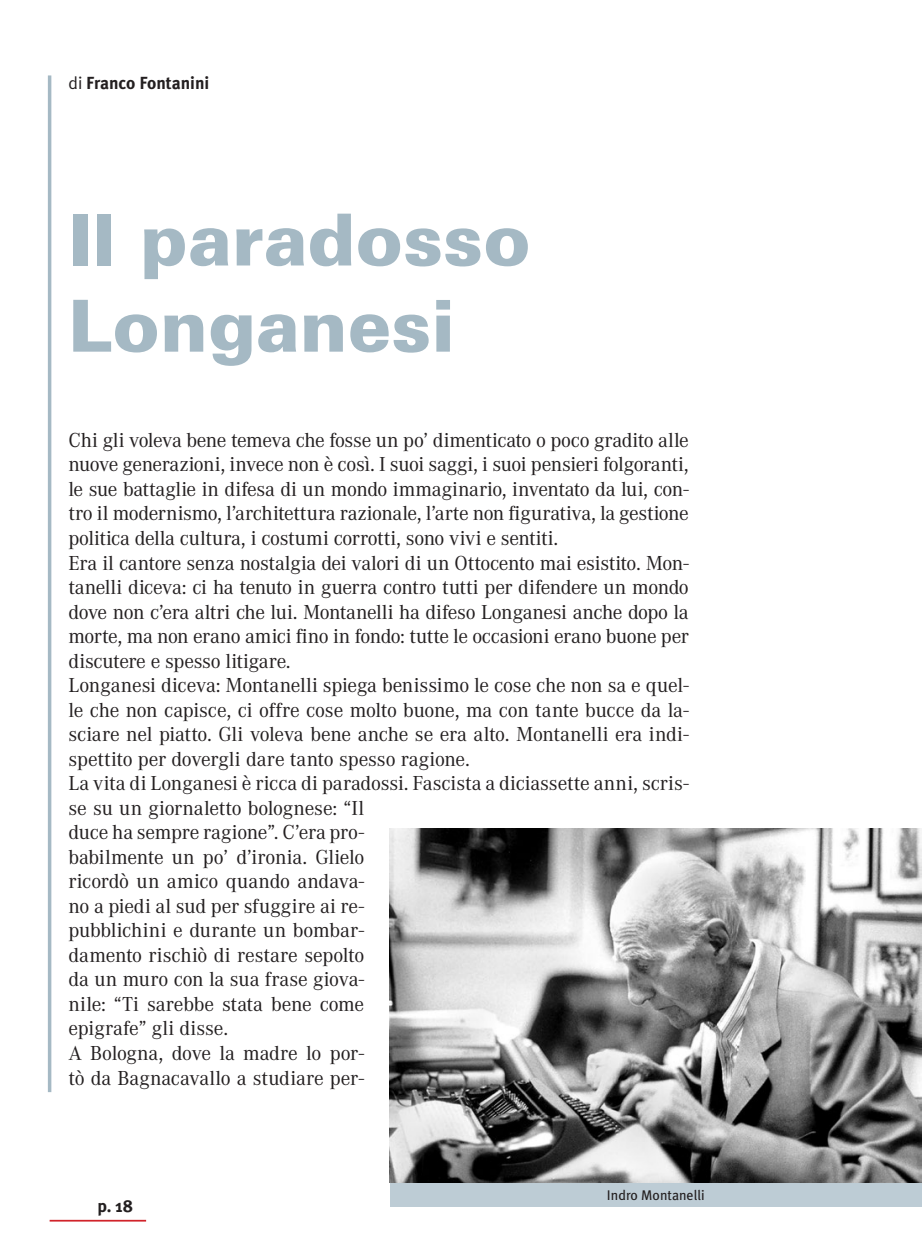
<style>
.page{position:relative;width:923px;height:1251px;background:#fff}
.page>*{position:absolute;margin:0;border:0;box-sizing:border-box;transform-origin:0 0}
.t1{font:900 71.75px/86.1px "Univers";color:#a5b9c4}
.t2{font:21px/24.5px "Corporate A";letter-spacing:-.01em;color:#231f20}
.t3{font:700 17.5px "Meta Plus";color:#231f20}
.t4{font:14px "Meta Plus";color:#231f20}
.s1{font-family:"Meta Plus Normal";font-weight:400}
</style>
<div class="page">
<hr style="left:50px;top:1219px;width:96px;height:2px;background:#d1232a">
<hr style="left:48px;top:75px;width:3px;height:1016px;background:#a5b9c4">
<div style="left:390px;top:1182px;width:531px;height:24px;background:#bdccd5"></div>
<img style="left:389px;top:828px;width:532px;height:354px">
<p class="t3" style="left:68px;top:73px;width:142px"><span class="s1">di</span> Franco Fontanini</p>
<h1 class="t1" style="left:68px;top:196px;width:464px">Il paradosso<br>Longanesi</h1>
<p class="t2" style="left:68px;top:428px;width:622px">Chi gli voleva bene temeva che fosse un po’ dimenticato o poco gradito alle nuove generazioni, invece non è così. I suoi saggi, i suoi pensieri folgoranti, le sue battaglie in difesa di un mondo immaginario, inventato da lui, con&shy;tro il modernismo, l’architettura razionale, l’arte non figurativa, la gestione politica della cultura, i costumi corrotti, sono vivi e sentiti.<br>Era il cantore senza nostalgia dei valori di un Ottocento mai esistito. Mon&shy;tanelli diceva: ci ha tenuto in guerra contro tutti per difendere un mondo dove non c’era altri che lui. Montanelli ha difeso Longanesi anche dopo la morte, ma non erano amici fino in fondo: tutte le occasioni erano buone per discutere e spesso litigare.<br>Longanesi diceva: Montanelli spiega benissimo le cose che non sa e quel&shy;le che non capisce, ci offre cose molto buone, ma con tante bucce da la&shy;sciare nel piatto. Gli voleva bene anche se era alto. Montanelli era indi&shy;spettito per dovergli dare tanto spesso ragione.<br>La vita di Longanesi è ricca di paradossi. Fascista a diciassette anni, scris&shy;se su un giornaletto bolognese: “Il<br>duce ha sempre ragione”. C’era pro-<br>babilmente un po’ d’ironia. Glielo<br>ricordò un amico quando andava-<br>no a piedi al sud per sfuggire ai re-<br>pubblichini e durante un bombar-<br>damento rischiò di restare sepolto<br>da un muro con la sua frase giova-<br>nile: “Ti sarebbe stata bene come<br>epigrafe” gli disse.<br>A Bologna, dove la madre lo por-<br>tò da Bagnacavallo a studiare per-</p>
<p class="t3" style="left:97px;top:1195px;width:37px">p. 18</p>
<p class="t4" style="left:607px;top:1187px;width:99px">Indro Montanelli</p>
</div>
